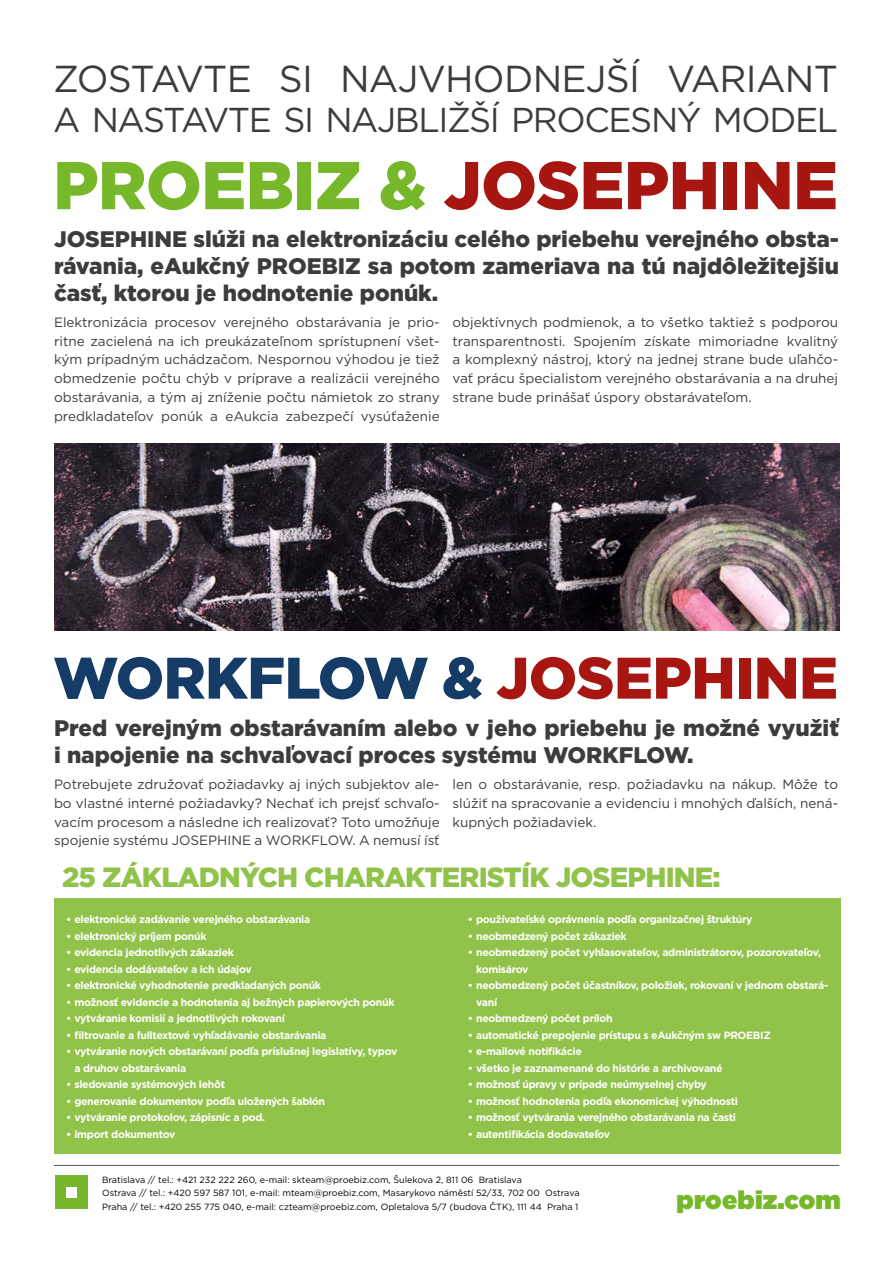
<style>
.page{position:relative;width:893px;height:1263px;background:#fff}
.page>*{position:absolute;margin:0;border:0;box-sizing:border-box;transform-origin:0 0}
.t1{font:900 67.5px "Gotham";letter-spacing:-.01em;color:#a81612}
.t2{font:900 58.5px "Gotham";letter-spacing:-.01em;color:#143c67}
.t3{font:37.5px "Gotham";letter-spacing:-.02em;color:#3c3c3b}
.t4{font:34.5px "Gotham";letter-spacing:-.04em;color:#3c3c3b}
.t5{font:900 27.75px "Gotham";letter-spacing:-.03em;color:#91c24a}
.t6{font:900 25.5px "Gotham";letter-spacing:.01em;color:#76b82a}
.t7{font:900 22.5px/27px "Gotham";color:#3c3c3b;text-align:justify}
.t8{font:13.5px/18.8px "Gotham";color:#3c3c3b;text-align:justify}
.t9{font:700 10.5px/16.5px "Gotham";letter-spacing:-.03em;color:#fff}
.t10{font:9px "Gotham";color:#000}
.s1{color:#76b82a}
.s2{color:#a81612}
</style>
<div class="page">
<hr style="left:54px;top:1165px;width:785px;height:1px;background:#575756">
<div style="left:54px;top:898px;width:786px;height:255px;background:#91c24a"></div>
<img style="left:55px;top:443px;width:784px;height:188px">
<div style="left:55px;top:1176px;width:33px;height:33px;background:#76b82a"></div>
<div style="left:66px;top:1187px;width:11px;height:11px;background:#fff"></div>
<p class="t3" style="left:53px;top:55px;width:786px">ZOSTAVTE SI NAJVHODNEJŠÍ VARIANT</p>
<p class="t4" style="left:53px;top:98px;width:786px">A NASTAVTE SI NAJBLIŽŠÍ PROCESNÝ MODEL</p>
<p class="t1" style="left:53px;top:139px;width:786px"><span class="s1">PROEBIZ &amp;</span> JOSEPHINE</p>
<p class="t7" style="left:54px;top:225px;width:786px">JOSEPHINE slúži na elektronizáciu celého priebehu verejného obsta&shy;rávania, eAukčný PROEBIZ sa potom zameriava na tú najdôležitejšiu časť, ktorou je hodnotenie ponúk.</p>
<p class="t8" style="left:54px;top:312px;width:387px">Elektronizácia procesov verejného obstarávania je prio&shy;ritne zacielená na ich preukázateľnom sprístupnení všet&shy;kým prípadným uchádzačom. Nespornou výhodou je tiež obmedzenie počtu chýb v príprave a realizácii verejného obstarávania, a tým aj zníženie počtu námietok zo strany predkladateľov ponúk a eAukcia zabezpečí vysúťaženie</p>
<p class="t8" style="left:452px;top:312px;width:387px">objektívnych podmienok, a to všetko taktiež s podporou transparentnosti. Spojením získate mimoriadne kvalitný a komplexný nástroj, ktorý na jednej strane bude uľahčo&shy;vať prácu špecialistom verejného obstarávania a na druhej strane bude prinášať úspory obstarávateľom.</p>
<p class="t2" style="left:53px;top:638px;width:786px">WORKFLOW &amp; <span class="s2">JOSEPHINE</span></p>
<p class="t7" style="left:54px;top:714px;width:786px">Pred verejným obstarávaním alebo v jeho priebehu je možné využiť i napojenie na schvaľovací proces systému WORKFLOW.</p>
<p class="t8" style="left:54px;top:775px;width:387px">Potrebujete združovať požiadavky aj iných subjektov ale&shy;bo vlastné interné požiadavky? Nechať ich prejsť schvaľo&shy;vacím procesom a následne ich realizovať? Toto umožňuje spojenie systému JOSEPHINE a WORKFLOW. A nemusí ísť</p>
<p class="t8" style="left:452px;top:775px;width:387px">len o obstarávanie, resp. požiadavku na nákup. Môže to slúžiť na spracovanie a evidenciu i mnohých ďalších, nená&shy;kupných požiadaviek.</p>
<p class="t5" style="left:62px;top:858px;width:660px">25 ZÁKLADNÝCH CHARAKTERISTÍK JOSEPHINE:</p>
<p class="t9" style="left:66px;top:911px;width:246px">• elektronické zadávanie verejného obstarávania</p>
<p class="t9" style="left:66px;top:928px;width:142px">• elektronický príjem ponúk</p>
<p class="t9" style="left:66px;top:944px;width:169px">• evidencia jednotlivých zákaziek</p>
<p class="t9" style="left:66px;top:961px;width:187px">• evidencia dodávateľov a ich údajov</p>
<p class="t9" style="left:66px;top:977px;width:256px">• elektronické vyhodnotenie predkladaných ponúk</p>
<p class="t9" style="left:66px;top:994px;width:330px">• možnosť evidencie a hodnotenia aj bežných papierových ponúk</p>
<p class="t9" style="left:66px;top:1010px;width:220px">• vytváranie komisií a jednotlivých rokovaní</p>
<p class="t9" style="left:66px;top:1027px;width:262px">• filtrovanie a fulltextové vyhľadávanie obstarávania</p>
<p class="t9" style="left:74px;top:1043px;width:324px;text-indent:-8px">• vytváranie nových obstarávaní podľa príslušnej legislatívy, typov a druhov obstarávania</p>
<p class="t9" style="left:66px;top:1076px;width:160px">• sledovanie systémových lehôt</p>
<p class="t9" style="left:66px;top:1093px;width:260px">• generovanie dokumentov podľa uložených šablón</p>
<p class="t9" style="left:66px;top:1109px;width:201px">• vytváranie protokolov, zápisníc a pod.</p>
<p class="t9" style="left:66px;top:1126px;width:111px">• import dokumentov</p>
<p class="t9" style="left:468px;top:911px;width:286px">• používateľské oprávnenia podľa organizačnej štruktúry</p>
<p class="t9" style="left:468px;top:928px;width:160px">• neobmedzený počet zákaziek</p>
<p class="t9" style="left:476px;top:944px;width:346px;text-indent:-8px">• neobmedzený počet vyhlasovateľov, administrátorov, pozorovateľov, komisárov</p>
<p class="t9" style="left:476px;top:977px;width:354px;text-indent:-8px">• neobmedzený počet účastníkov, položiek, rokovaní v jednom obstará&shy;vaní</p>
<p class="t9" style="left:468px;top:1010px;width:146px">• neobmedzený počet príloh</p>
<p class="t9" style="left:468px;top:1027px;width:304px">• automatické prepojenie prístupu s eAukčným sw PROEBIZ</p>
<p class="t9" style="left:468px;top:1043px;width:115px">• e-mailové notifikácie</p>
<p class="t9" style="left:468px;top:1060px;width:256px">• všetko je zaznamenané do histórie a archivované</p>
<p class="t9" style="left:468px;top:1076px;width:240px">• možnosť úpravy v prípade neúmyselnej chyby</p>
<p class="t9" style="left:468px;top:1093px;width:272px">• možnosť hodnotenia podľa ekonomickej výhodnosti</p>
<p class="t9" style="left:468px;top:1109px;width:270px">• možnosť vytvárania verejného obstarávania na časti</p>
<p class="t9" style="left:468px;top:1126px;width:144px">• autentifikácia dodavateľov</p>
<p class="t10" style="left:102px;top:1174px;width:421px">Bratislava // tel.: +421 232 222 260, e-mail: skteam@proebiz.com, Šulekova 2, 811 06 Bratislava</p>
<p class="t10" style="left:102px;top:1187px;width:479px">Ostrava // tel.: +420 597 587 101, e-mail: mteam@proebiz.com, Masarykovo náměstí 52/33, 702 00 Ostrava</p>
<p class="t10" style="left:102px;top:1201px;width:478px">Praha // tel.: +420 255 775 040, e-mail: czteam@proebiz.com, Opletalova 5/7 (budova ČTK), 111 44 Praha 1</p>
<p class="t6" style="left:676px;top:1181px;width:166px">proebiz.com</p>
</div>
